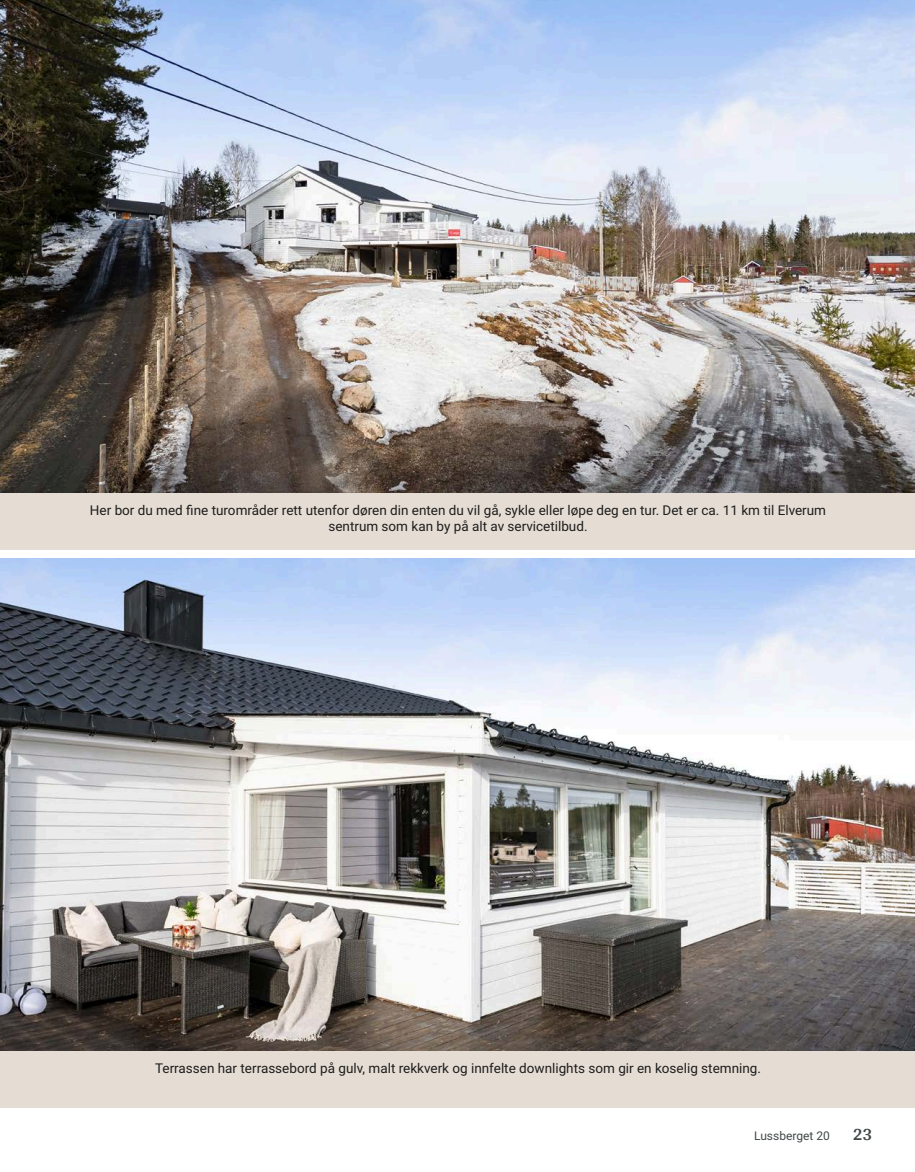
<style>
.page{position:relative;width:915px;height:1172px;background:#fff}
.page>*{position:absolute;margin:0;border:0;box-sizing:border-box;transform-origin:0 0}
.t1{font:700 18px "Arya";color:#414749}
.t2{font:13.5px/16.5px "Roboto Vitec";color:#1d1d1b;text-align:center}
.t3{font:12px "Roboto Vitec";color:#414749}
</style>
<div class="page">
<div style="left:0;top:492px;width:914px;height:58px;background:#e5dcd4"></div>
<div style="left:0;top:1050px;width:914px;height:58px;background:#e5dcd4"></div>
<img style="left:0;top:0;width:914px;height:492px">
<img style="left:0;top:558px;width:914px;height:492px">
<p class="t2" style="left:90px;top:501px;width:737px">Her bor du med fine turområder rett utenfor døren din enten du vil gå, sykle eller løpe deg en tur. Det er ca. 11 km til Elverum sentrum som kan by på alt av servicetilbud.</p>
<p class="t2" style="left:155px;top:1060px;width:607px">Terrassen har terrassebord på gulv, malt rekkverk og innfelte downlights som gir en koselig stemning.</p>
<p class="t3" style="left:753px;top:1127px;width:77px">Lussberget 20</p>
<h1 class="t1" style="left:852px;top:1123px;width:21px">23</h1>
</div>
